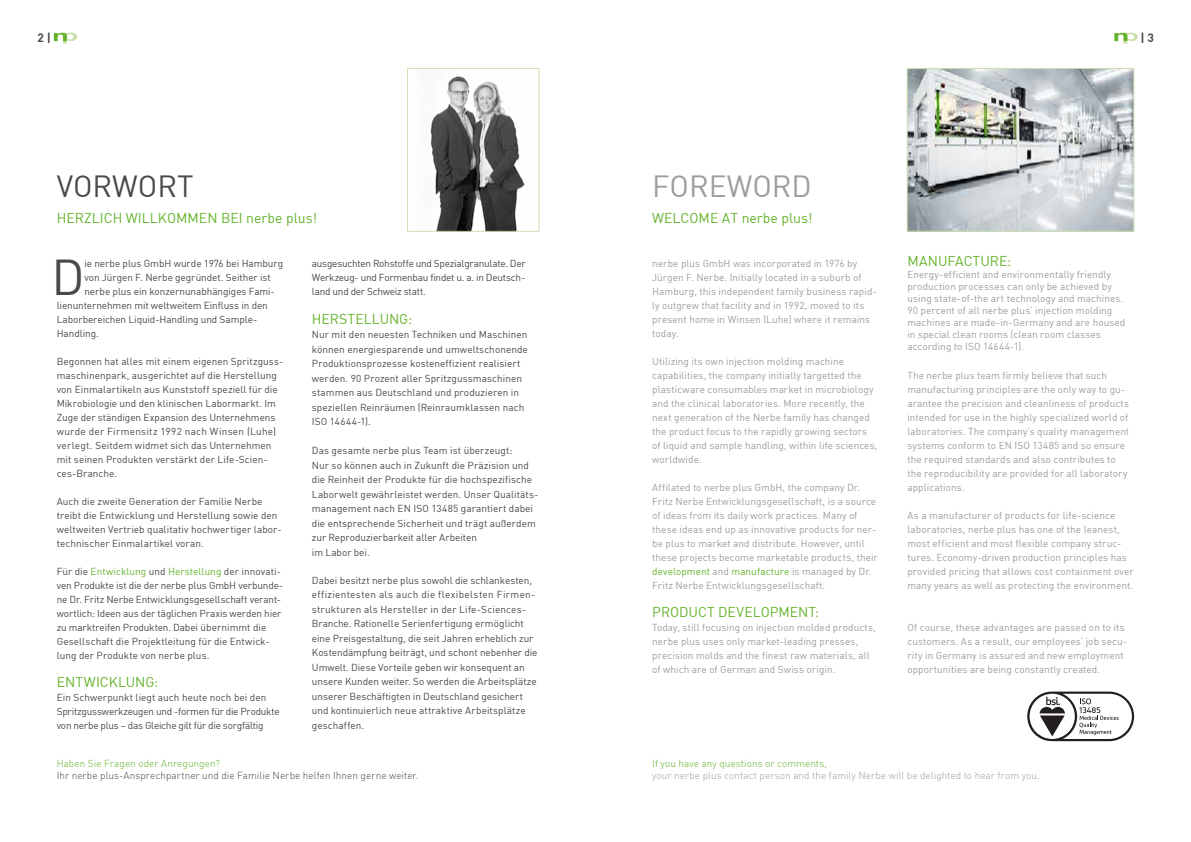
<style>
.page{position:relative;width:1191px;height:842px;background:#fff}
.page>*{position:absolute;margin:0;border:0;box-sizing:border-box;transform-origin:0 0}
.t1{font:49.3px "DIN";color:#494948}
.t2{font:30px "DIN";color:#9c9d9d}
.t3{font:30px "DIN";color:#494948}
.t4{font:14px "DIN";color:#64b32b}
.t5{font:12px "DIN Bold";color:#494948}
.t6{font:10px/14.5px "DIN";letter-spacing:.005em;color:#494948}
.t7{font:10px/14px "DIN";letter-spacing:.005em;color:#9c9d9d}
.t8{font:10px/14px "DIN";letter-spacing:-.02em;color:#494948}
.t9{font:300 10px "DIN";letter-spacing:.005em;color:#9c9d9d}
.t10{font:300 10px "DIN";letter-spacing:.005em;color:#494948}
.t11{font:300 10px "DIN";letter-spacing:.005em;color:#64b32b}
.s1{color:#64b32b}
</style>
<div class="page">
<svg style="left:54px;top:33px;width:23px;height:11px"></svg>
<img style="left:430px;top:76px;width:95px;height:154px">
<div style="left:407px;top:68px;width:132px;height:164px;border:1px solid #cbe0af"></div>
<svg style="left:1114px;top:33px;width:23px;height:11px"></svg>
<img style="left:908px;top:70px;width:224px;height:160px">
<div style="left:906px;top:68px;width:228px;height:164px;border:1px solid #cbe0af"></div>
<svg style="left:1027px;top:691px;width:107px;height:50px"></svg>
<p class="t5" style="left:38px;top:30px;width:15px">2 |</p>
<h2 class="t3" style="left:57px;top:167px;width:138px">VORWORT</h2>
<h3 class="t4" style="left:57px;top:209px;width:262px">HERZLICH WILLKOMMEN BEI nerbe plus!</h3>
<h1 class="t1" style="left:52px;top:246px;width:35px">D</h1>
<p class="t6" style="left:84px;top:255px;width:200px">ie nerbe plus GmbH wurde 1976 bei Hamburg</p>
<p class="t6" style="left:312px;top:255px;width:215px;text-align:justify">ausgesuchten Rohstoffe und Spezialgranulate. Der Werkzeug- und Formenbau findet u. a. in Deutsch&shy;land und der Schweiz statt.</p>
<h3 class="t4" style="left:312px;top:310px;width:102px">HERSTELLUNG:</h3>
<p class="t6" style="left:312px;top:327px;width:217px">Nur mit den neuesten Techniken und Maschinen können energiesparende und umweltschonende Produktionsprozesse kosteneffizient realisiert werden. 90 Prozent aller Spritzgussmaschinen stammen aus Deutschland und produzieren in speziellen Reinräumen (Reinraumklassen nach ISO 14644-1).</p>
<p class="t6" style="left:312px;top:443px;width:228px">Das gesamte nerbe plus Team ist überzeugt:<br>Nur so können auch in Zukunft die Präzision und die Reinheit der Produkte für die hochspezifische Laborwelt gewährleistet werden. Unser Qualitäts&shy;management nach EN ISO 13485 garantiert dabei die entsprechende Sicherheit und trägt außerdem zur Reproduzierbarkeit aller Arbeiten<br>im Labor bei.</p>
<p class="t6" style="left:312px;top:573px;width:227px">Dabei besitzt nerbe plus sowohl die schlankesten, effizientesten als auch die flexibelsten Firmen&shy;strukturen als Hersteller in der Life-Sciences-Branche. Rationelle Serienfertigung ermöglicht eine Preisgestaltung, die seit Jahren erheblich zur Kostendämpfung beiträgt, und schont nebenher die Umwelt. Diese Vorteile geben wir konsequent an unsere Kunden weiter. So werden die Arbeitsplätze unserer Beschäftigten in Deutschland gesichert und kontinuierlich neue attraktive Arbeitsplätze geschaffen.</p>
<p class="t6" style="left:84px;top:269px;width:188px">von Jürgen F. Nerbe gegründet. Seither ist</p>
<p class="t6" style="left:84px;top:283px;width:192px">nerbe plus ein konzernunabhängiges Fami-</p>
<p class="t6" style="left:57px;top:297px;width:213px">lienunternehmen mit weltweitem Einfluss in den</p>
<p class="t6" style="left:57px;top:311px;width:202px">Laborbereichen Liquid-Handling und Sample-</p>
<p class="t6" style="left:57px;top:325px;width:44px">Handling.</p>
<p class="t6" style="left:57px;top:354px;width:228px;line-height:14px">Begonnen hat alles mit einem eigenen Spritzguss&shy;maschinenpark, ausgerichtet auf die Herstellung von Einmalartikeln aus Kunststoff speziell für die Mikrobiologie und den klinischen Labormarkt. Im Zuge der ständigen Expansion des Unternehmens wurde der Firmensitz 1992 nach Winsen (Luhe) verlegt. Seitdem widmet sich das Unternehmen mit seinen Produkten verstärkt der Life-Scien&shy;ces-Branche.</p>
<p class="t6" style="left:57px;top:494px;width:227px;line-height:14px">Auch die zweite Generation der Familie Nerbe treibt die Entwicklung und Herstellung sowie den weltweiten Vertrieb qualitativ hochwertiger labor&shy;technischer Einmalartikel voran.</p>
<p class="t6" style="left:57px;top:564px;width:228px;line-height:14px">Für die <span class="s1">Entwicklung</span> und <span class="s1">Herstellung</span> der innovati&shy;ven Produkte ist die der nerbe plus GmbH verbunde&shy;ne Dr. Fritz Nerbe Entwicklungsgesellschaft verant&shy;wortlich: Ideen aus der täglichen Praxis werden hier zu marktreifen Produkten. Dabei übernimmt die Gesellschaft die Projektleitung für die Entwick&shy;lung der Produkte von nerbe plus.</p>
<h3 class="t4" style="left:57px;top:673px;width:103px">ENTWICKLUNG:</h3>
<p class="t8" style="left:57px;top:690px;width:225px">Ein Schwerpunkt liegt auch heute noch bei den<br>Spritzgusswerkzeugen und -formen für die Produkte von nerbe plus – das Gleiche gilt für die sorgfältig</p>
<p class="t11" style="left:57px;top:757px;width:165px">Haben Sie Fragen oder Anregungen?</p>
<p class="t10" style="left:57px;top:769px;width:363px">Ihr nerbe plus-Ansprechpartner und die Familie Nerbe helfen Ihnen gerne weiter.</p>
<p class="t5" style="left:1140px;top:30px;width:15px">| 3</p>
<h2 class="t2" style="left:652px;top:167px;width:161px">FOREWORD</h2>
<h3 class="t4" style="left:652px;top:209px;width:162px">WELCOME AT nerbe plus!</h3>
<p class="t7" style="left:652px;top:256px;width:226px">nerbe plus GmbH was incorporated in 1976 by Jürgen F. Nerbe. Initially located in a suburb of Hamburg, this independent family business rapid&shy;ly outgrew that facility and in 1992, moved to its present home in Winsen (Luhe) where it remains today.</p>
<p class="t7" style="left:652px;top:354px;width:227px">Utilizing its own injection molding machine capabilities, the company initially targetted the plasticware consumables market in microbiology and the clinical laboratories. More recently, the next generation of the Nerbe family has changed the product focus to the rapidly growing sectors of liquid and sample handling, within life sciences, worldwide.</p>
<p class="t7" style="left:652px;top:480px;width:227px">Affilated to nerbe plus GmbH, the company Dr.<br>Fritz Nerbe Entwicklungsgesellschaft, is a source of ideas from its daily work practices. Many of these ideas end up as innovative products for ner&shy;be plus to market and distribute. However, until these projects become marketable products, their <span class="s1">development</span> and <span class="s1">manufacture</span> is managed by Dr.<br>Fritz Nerbe Entwicklungsgesellschaft.</p>
<h3 class="t4" style="left:652px;top:603px;width:168px">PRODUCT DEVELOPMENT:</h3>
<p class="t7" style="left:652px;top:620px;width:225px">Today, still focusing on injection molded products, nerbe plus uses only market-leading presses, precision molds and the finest raw materials, all of which are of German and Swiss origin.</p>
<h3 class="t4" style="left:907px;top:252px;width:105px">MANUFACTURE:</h3>
<p class="t7" style="left:907px;top:268px;width:219px;line-height:12px">Energy-efficient and environmentally friendly production processes can only be achieved by using state-of-the art technology and machines.<br>90 percent of all nerbe plus’ injection molding machines are made-in-Germany and are housed in special clean rooms (clean room classes according to ISO 14644-1).</p>
<p class="t7" style="left:907px;top:368px;width:223px">The nerbe plus team firmly believe that such manufacturing principles are the only way to gu&shy;arantee the precision and cleanliness of products intended for use in the highly specialized world of laboratories. The company’s quality management systems conform to EN ISO 13485 and so ensure the required standards and also contributes to the reproducibility are provided for all laboratory applications.</p>
<p class="t7" style="left:907px;top:508px;width:228px">As a manufacturer of products for life-science laboratories, nerbe plus has one of the leanest, most efficient and most flexible company struc&shy;tures. Economy-driven production principles has provided pricing that allows cost containment over many years as well as protecting the environment.</p>
<p class="t7" style="left:907px;top:620px;width:221px">Of course, these advantages are passed on to its customers. As a result, our employees‘ job secu&shy;rity in Germany is assured and new employment opportunities are being constantly created.</p>
<p class="t11" style="left:652px;top:757px;width:176px">If you have any questions or comments,</p>
<p class="t9" style="left:652px;top:769px;width:389px">your nerbe plus contact person and the family Nerbe will be delighted to hear from you.</p>
</div>
